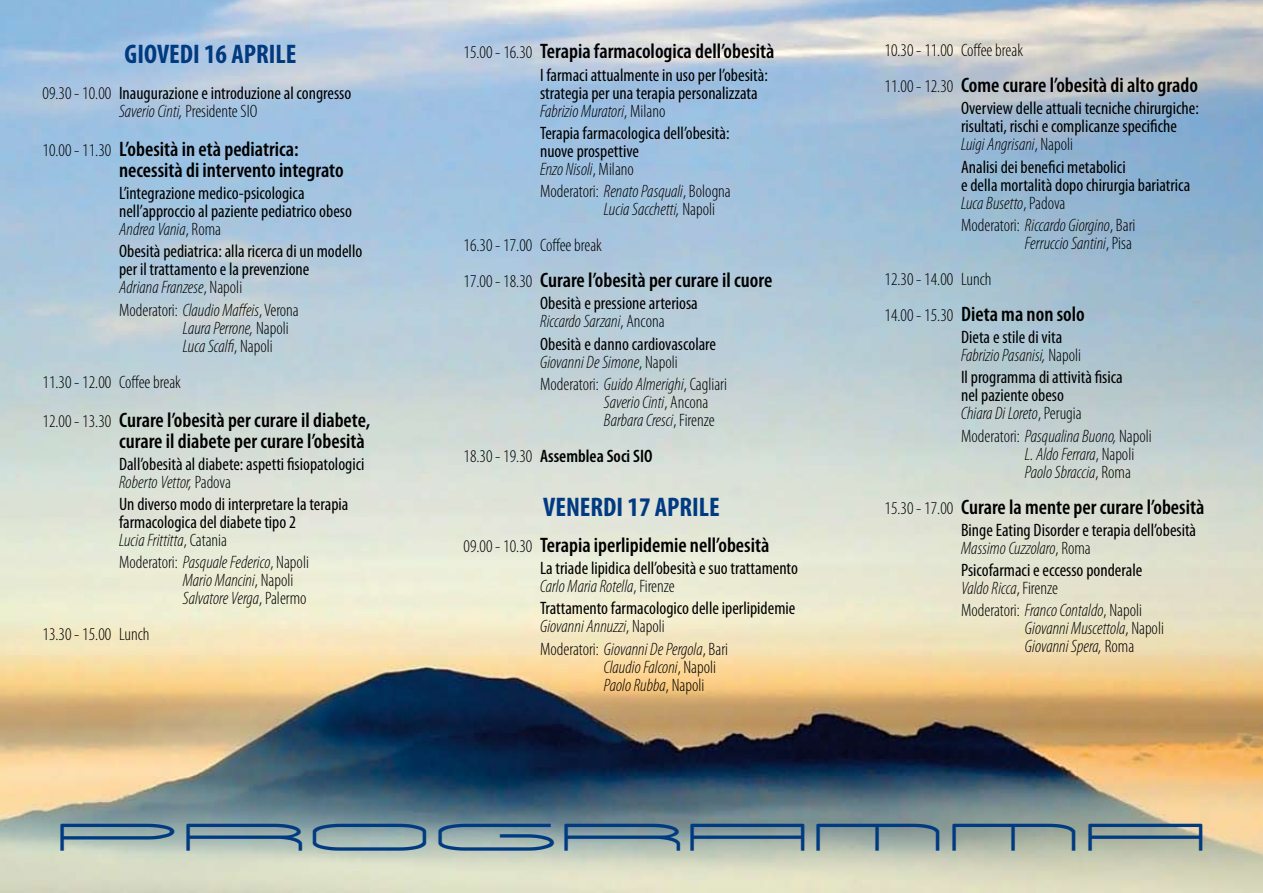
<style>
.page{position:relative;width:1263px;height:893px;background:#fff}
.page>*{position:absolute;margin:0;border:0;box-sizing:border-box;transform-origin:0 0}
.t1{font:300 42px "Univox Atom";color:#003a80}
.t2{font:700 condensed 27px "Myriad Pro";color:#003a80}
.t3{font:600 condensed 21px/21px "Myriad Pro";color:#000}
.t4{font:condensed 18px/18px "Myriad Pro";color:#000}
.t5{font:italic 300 condensed 18px/18px "Myriad Pro";color:#000}
.t6{font:300 condensed 18px "Myriad Pro";color:#000}
.t7{font:600 condensed 18px "Myriad Pro";color:#000}
.s1{font-weight:300}
.s2{font-weight:300;font-style:italic}
.s3{font-weight:300;font-size:18px}
.s4{font-style:normal}
</style>
<div class="page">
<img style="left:0;top:0;width:1263px;height:893px">
<h2 class="t2" style="left:125px;top:37px;width:173px">GIOVEDI 16 APRILE</h2>
<p class="t4" style="left:119px;top:84px;width:234px;text-indent:-77px"><span class="s1">09.30 - 10.00</span> Inaugurazione e introduzione al congresso<br><span class="s2">Saverio Cinti,</span> <span class="s1">Presidente SIO</span></p>
<p class="t3" style="left:119px;top:138px;width:226px;text-indent:-77px"><span class="s3">10.00 - 11.30</span> L’obesità in età pediatrica: necessità di intervento integrato</p>
<p class="t4" style="left:119px;top:184px;width:234px">L’integrazione medico-psicologica nell’approccio al paziente pediatrico obeso<br><span class="s2">Andrea Vania</span><span class="s1">, Roma</span></p>
<p class="t4" style="left:119px;top:242px;width:245px">Obesità pediatrica: alla ricerca di un modello per il trattamento e la prevenzione<br><span class="s2">Adriana Franzese</span><span class="s1">, Napoli</span></p>
<p class="t5" style="left:183px;top:300px;width:118px;text-indent:-64px"><span class="s4">Moderatori:</span> Claudio Maffeis<span class="s4">, Verona<br></span>Laura Perrone, <span class="s4">Napoli<br></span>Luca Scalfi<span class="s4">, Napoli</span></p>
<p class="t6" style="left:43px;top:371px;width:140px">11.30 - 12.00 Coffee break</p>
<p class="t3" style="left:43px;top:409px;width:329px;text-align:right"><span class="s3">12.00 - 13.30</span> Curare l’obesità per curare il diabete, curare il diabete per curare l’obesità</p>
<p class="t4" style="left:119px;top:455px;width:247px">Dall’obesità al diabete: aspetti fisiopatologici<br><span class="s2">Roberto Vettor,</span> <span class="s1">Padova</span></p>
<p class="t4" style="left:119px;top:495px;width:231px">Un diverso modo di interpretare la terapia farmacologica del diabete tipo 2<br><span class="s2">Lucia Frittitta</span><span class="s1">, Catania</span></p>
<p class="t5" style="left:183px;top:553px;width:128px;text-indent:-64px"><span class="s4">Moderatori:</span> Pasquale Federico<span class="s4">, Napoli<br></span>Mario Mancini<span class="s4">, Napoli<br></span>Salvatore Verga<span class="s4">, Palermo</span></p>
<p class="t6" style="left:43px;top:624px;width:109px">13.30 - 15.00 Lunch</p>
<p class="t3" style="left:463px;top:40px;width:312px"><span class="s3">15.00 - 16.30</span> Terapia farmacologica dell’obesità</p>
<p class="t4" style="left:540px;top:65px;width:229px">I farmaci attualmente in uso per l’obesità: strategia per una terapia personalizzata<br><span class="s2">Fabrizio Muratori</span><span class="s1">, Milano</span></p>
<p class="t4" style="left:540px;top:124px;width:191px">Terapia farmacologica dell’obesità: nuove prospettive<br><span class="s2">Enzo Nisoli</span><span class="s1">, Milano</span></p>
<p class="t5" style="left:604px;top:182px;width:128px;text-indent:-64px"><span class="s4">Moderatori:</span> Renato Pasquali<span class="s4">, Bologna<br></span>Lucia Sacchetti, <span class="s4">Napoli</span></p>
<p class="t6" style="left:463px;top:234px;width:140px">16.30 - 17.00 Coffee break</p>
<p class="t3" style="left:463px;top:269px;width:310px"><span class="s3">17.00 - 18.30</span> Curare l’obesità per curare il cuore</p>
<p class="t4" style="left:540px;top:294px;width:159px">Obesità e pressione arteriosa<br><span class="s2">Riccardo Sarzani</span><span class="s1">, Ancona</span></p>
<p class="t4" style="left:540px;top:334px;width:177px">Obesità e danno cardiovascolare<br><span class="s2">Giovanni De Simone</span><span class="s1">, Napoli</span></p>
<p class="t5" style="left:604px;top:375px;width:125px;text-indent:-64px"><span class="s4">Moderatori:</span> Guido Almerighi<span class="s4">, Cagliari<br></span>Saverio Cinti<span class="s4">, Ancona<br></span>Barbara Cresci<span class="s4">, Firenze</span></p>
<p class="t7" style="left:463px;top:445px;width:190px"><span class="s1">18.30 - 19.30</span> Assemblea Soci SIO</p>
<h2 class="t2" style="left:543px;top:490px;width:178px">VENERDI 17 APRILE</h2>
<p class="t3" style="left:463px;top:534px;width:307px"><span class="s3">09.00 - 10.30</span> Terapia iperlipidemie nell’obesità</p>
<p class="t4" style="left:540px;top:559px;width:259px">La triade lipidica dell’obesità e suo trattamento<br><span class="s2">Carlo Maria Rotella</span><span class="s1">, Firenze</span></p>
<p class="t4" style="left:540px;top:599px;width:257px">Trattamento farmacologico delle iperlipidemie<br><span class="s2">Giovanni Annuzzi</span><span class="s1">, Napoli</span></p>
<p class="t5" style="left:604px;top:640px;width:126px;text-indent:-64px"><span class="s4">Moderatori:</span> Giovanni De Pergola<span class="s4">, Bari<br></span>Claudio Falconi<span class="s4">, Napoli<br></span>Paolo Rubba<span class="s4">, Napoli</span></p>
<p class="t6" style="left:884px;top:39px;width:140px">10.30 - 11.00 Coffee break</p>
<p class="t3" style="left:884px;top:74px;width:315px"><span class="s3">11.00 - 12.30</span> Come curare l’obesità di alto grado</p>
<p class="t4" style="left:961px;top:99px;width:239px">Overview delle attuali tecniche chirurgiche: risultati, rischi e complicanze specifiche<br><span class="s2">Luigi Angrisani</span><span class="s1">, Napoli</span></p>
<p class="t4" style="left:961px;top:157px;width:231px">Analisi dei benefici metabolici<br>e della mortalità dopo chirurgia bariatrica<br><span class="s2">Luca Busetto</span><span class="s1">, Padova</span></p>
<p class="t5" style="left:961px;top:216px;width:176px;text-align:right"><span class="s4">Moderatori:</span> Riccardo Giorgino<span class="s4">, Bari<br></span>Ferruccio Santini<span class="s4">, Pisa</span></p>
<p class="t6" style="left:884px;top:268px;width:109px">12.30 - 14.00 Lunch</p>
<p class="t3" style="left:884px;top:303px;width:202px"><span class="s3">14.00 - 15.30</span> Dieta ma non solo</p>
<p class="t4" style="left:961px;top:328px;width:121px">Dieta e stile di vita<br><span class="s2">Fabrizio Pasanisi,</span> <span class="s1">Napoli</span></p>
<p class="t4" style="left:961px;top:368px;width:163px">Il programma di attività fisica nel paziente obeso<br><span class="s2">Chiara Di Loreto</span><span class="s1">, Perugia</span></p>
<p class="t5" style="left:1025px;top:426px;width:128px;text-indent:-64px"><span class="s4">Moderatori:</span> Pasqualina Buono, <span class="s4">Napoli<br></span>L. Aldo Ferrara<span class="s4">, Napoli<br></span>Paolo Sbraccia<span class="s4">, Roma</span></p>
<p class="t3" style="left:884px;top:496px;width:321px"><span class="s3">15.30 - 17.00</span> Curare la mente per curare l’obesità</p>
<p class="t4" style="left:961px;top:521px;width:237px">Binge Eating Disorder e terapia dell’obesità<br><span class="s2">Massimo Cuzzolaro</span><span class="s1">, Roma</span></p>
<p class="t4" style="left:961px;top:561px;width:183px">Psicofarmaci e eccesso ponderale<br><span class="s2">Valdo Ricca</span><span class="s1">, Firenze</span></p>
<p class="t5" style="left:1025px;top:601px;width:141px;text-indent:-64px"><span class="s4">Moderatori:</span> Franco Contaldo<span class="s4">, Napoli<br></span>Giovanni Muscettola<span class="s4">, Napoli<br></span>Giovanni Spera, <span class="s4">Roma</span></p>
<h1 class="t1" style="left:55px;top:811px;width:1155px">PROGRAMMA</h1>
</div>
